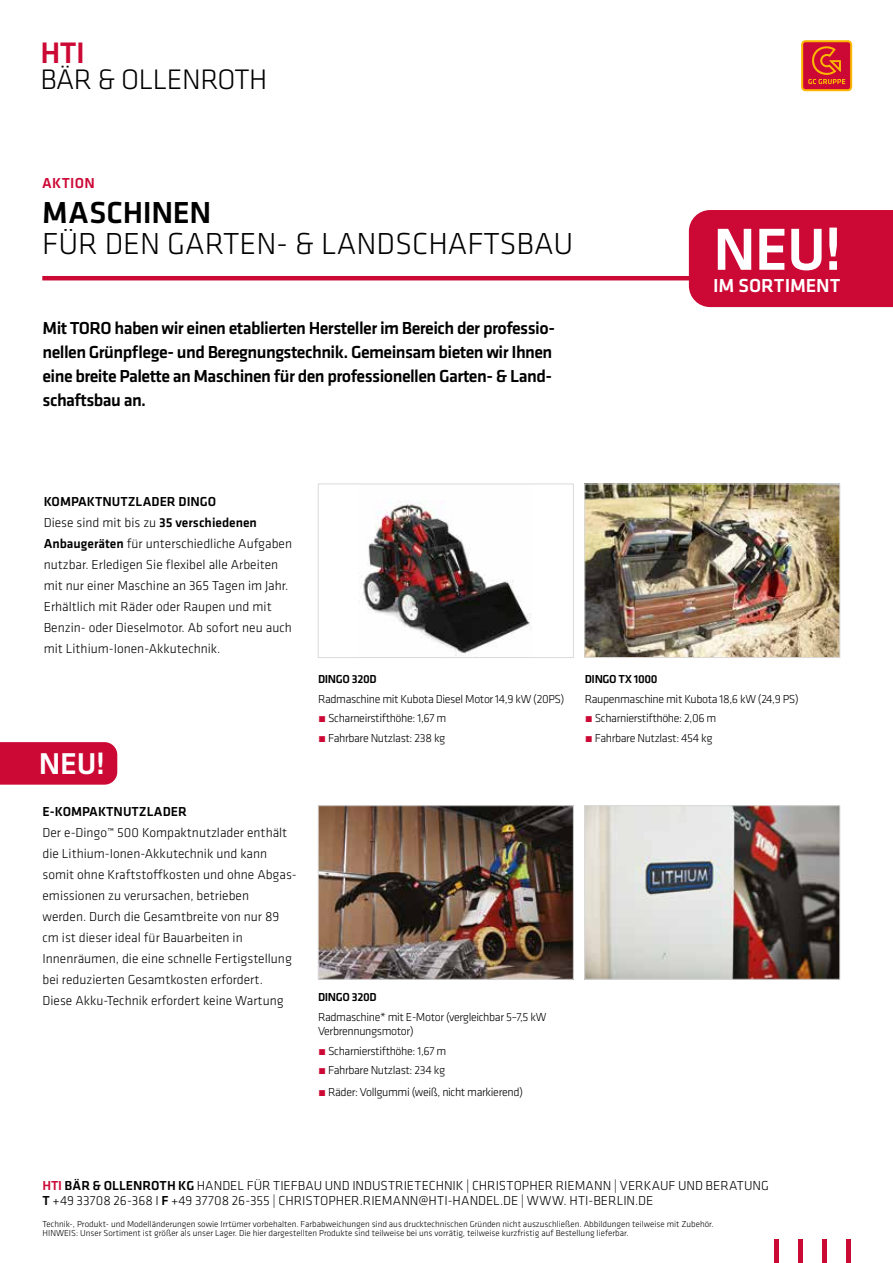
<style>
.page{position:relative;width:893px;height:1263px;background:#fff}
.page>*{position:absolute;margin:0;border:0;box-sizing:border-box;transform-origin:0 0}
.t1{font:500 61.5px "GC Klavika Fein";color:#fff}
.t2{font:300 31.5px "GC Klavika Fein";color:#000}
.t3{font:500 31.5px "GC Klavika Fein";letter-spacing:-.005em;color:#000}
.t4{font:500 31.2px "GC Klavika Fein";color:#fff}
.t5{font:300 29.25px "GC Klavika Fein";letter-spacing:-.015em;color:#000}
.t6{font:500 29.25px "GC Klavika Head";color:#cc0935}
.t7{font:500 19.5px "GC Klavika Fein";letter-spacing:-.005em;color:#fff}
.t8{font:500 18px/24px "GC Klavika Fein";letter-spacing:-.03em;color:#000}
.t9{font:500 15px "GC Klavika Fein";letter-spacing:.02em;color:#cc0935}
.t10{font:300 13.5px/21px "GC Klavika Fein";color:#000}
.t11{font:500 13.5px "GC Klavika Fein";color:#000}
.t12{font:300 12px/14.4px "GC Klavika Fein";letter-spacing:-.03em;color:#000}
.t13{font:500 12px "GC Klavika Fein";letter-spacing:-.03em;color:#000}
.t14{font:300 9px/9px "GC Klavika Fein";color:#000}
.s1{font-weight:500}
.s2{color:#cc0935}
.s3{font-weight:500;color:#cc0935}
</style>
<div class="page">
<hr style="left:42px;top:276px;width:808px;height:4px;background:#cc0935">
<hr style="left:846px;top:1239px;width:4px;height:24px;background:#cc0935">
<div style="left:822px;top:1239px;width:5px;height:24px;background:#cc0935"></div>
<div style="left:798px;top:1239px;width:5px;height:24px;background:#cc0935"></div>
<div style="left:774px;top:1239px;width:5px;height:24px;background:#cc0935"></div>
<svg style="left:801px;top:40px;width:51px;height:51px"></svg>
<div style="left:803px;top:42px;width:47px;height:47px;background:#cc0935;border-radius:3px"></div>
<svg style="left:808px;top:46px;width:37px;height:38px"></svg>
<img style="left:360px;top:501px;width:172px;height:155px">
<div style="left:318px;top:484px;width:256px;height:174px;border:1px solid #dadada"></div>
<img style="left:320px;top:807px;width:252px;height:171px">
<div style="left:318px;top:805px;width:256px;height:175px;border:1px solid #dadada"></div>
<img style="left:586px;top:486px;width:252px;height:170px">
<div style="left:584px;top:484px;width:256px;height:174px;border:1px solid #dadada"></div>
<img style="left:586px;top:807px;width:252px;height:171px">
<div style="left:584px;top:805px;width:256px;height:175px;border:1px solid #dadada"></div>
<div style="left:689px;top:210px;width:204px;height:97px;background:#cc0935"></div>
<div style="left:0;top:742px;width:117px;height:43px;background:#cc0935"></div>
<h3 class="t6" style="left:40px;top:32px;width:46px">HTI</h3>
<h3 class="t5" style="left:40px;top:62px;width:229px">BÄR &amp; OLLENROTH</h3>
<p class="t9" style="left:42px;top:172px;width:54px">AKTION</p>
<h2 class="t3" style="left:42px;top:191px;width:171px">MASCHINEN</h2>
<h2 class="t2" style="left:42px;top:225px;width:532px">FÜR DEN GARTEN- &amp; LANDSCHAFTSBAU</h2>
<h3 class="t8" style="left:43px;top:316px;width:514px">Mit TORO haben wir einen etablierten Hersteller im Bereich der professio&shy;nellen Grünpflege- und Beregnungstechnik. Gemeinsam bieten wir Ihnen eine breite Palette an Maschinen für den professionellen Garten- &amp; Land&shy;schaftsbau an.</h3>
<h1 class="t1" style="left:713px;top:208px;width:130px">NEU!</h1>
<h3 class="t7" style="left:713px;top:273px;width:129px">IM SORTIMENT</h3>
<p class="t10" style="left:44px;top:491px;width:250px"><span class="s1">KOMPAKTNUTZLADER DINGO<br></span>Diese sind mit bis zu <span class="s1">35 verschiedenen Anbaugeräten</span> für unterschiedliche Aufgaben nutzbar. Erledigen Sie flexibel alle Arbeiten mit nur einer Maschine an 365 Tagen im Jahr.<br>Erhältlich mit Räder oder Raupen und mit Benzin- oder Dieselmotor. Ab sofort neu auch mit Lithium-Ionen-Akkutechnik.</p>
<h3 class="t4" style="left:39px;top:743px;width:68px">NEU!</h3>
<p class="t11" style="left:43px;top:803px;width:146px">E-KOMPAKTNUTZLADER</p>
<p class="t10" style="left:43px;top:822px;width:256px">Der e-Dingo™ 500 Kompaktnutzlader enthält die Lithium-Ionen-Akkutechnik und kann somit ohne Kraftstoffkosten und ohne Abgas&shy;emissionen zu verursachen, betrieben<br>werden. Durch die Gesamtbreite von nur 89 cm ist dieser ideal für Bauarbeiten in Innenräumen, die eine schnelle Fertigstellung bei reduzierten Gesamtkosten erfordert.<br>Diese Akku-Technik erfordert keine Wartung</p>
<p class="t13" style="left:318px;top:671px;width:60px">DINGO 320D</p>
<p class="t12" style="left:318px;top:692px;width:248px">Radmaschine mit Kubota Diesel Motor 14,9 kW (20PS)</p>
<p class="t12" style="left:318px;top:711px;width:130px"><span class="s2">•</span> Scharneirstifthöhe: 1,67 m</p>
<p class="t12" style="left:318px;top:731px;width:129px"><span class="s2">•</span> Fahrbare Nutzlast: 238 kg</p>
<p class="t13" style="left:585px;top:671px;width:74px">DINGO TX 1000</p>
<p class="t12" style="left:585px;top:692px;width:216px">Raupenmaschine mit Kubota 18,6 kW (24,9 PS)</p>
<p class="t12" style="left:585px;top:711px;width:133px"><span class="s2">•</span> Scharnierstifthöhe: 2,06 m</p>
<p class="t12" style="left:585px;top:731px;width:129px"><span class="s2">•</span> Fahrbare Nutzlast: 454 kg</p>
<p class="t13" style="left:318px;top:989px;width:60px">DINGO 320D</p>
<p class="t12" style="left:318px;top:1010px;width:230px">Radmaschine* mit E-Motor (vergleichbar 5–7,5 kW<br>Verbrennungsmotor)</p>
<p class="t12" style="left:318px;top:1043px;width:130px"><span class="s2">•</span> Scharnierstifthöhe: 1,67 m</p>
<p class="t12" style="left:318px;top:1063px;width:129px"><span class="s2">•</span> Fahrbare Nutzlast: 234 kg</p>
<p class="t12" style="left:318px;top:1085px;width:206px"><span class="s2">•</span> Räder: Vollgummi (weiß, nicht markierend)</p>
<p class="t10" style="left:43px;top:1177px;width:728px;line-height:15px"><span class="s3">HTI</span> <span class="s1">BÄR &amp; OLLENROTH KG</span> HANDEL FÜR TIEFBAU UND INDUSTRIETECHNIK | CHRISTOPHER RIEMANN | VERKAUF UND BERATUNG<br><span class="s1">T</span> +49 33708 26-368 I <span class="s1">F</span> +49 37708 26-355 | CHRISTOPHER.RIEMANN@HTI-HANDEL.DE | WWW. HTI-BERLIN.DE</p>
<p class="t14" style="left:43px;top:1220px;width:673px">Technik-, Produkt- und Modelländerungen sowie Irrtümer vorbehalten. Farbabweichungen sind aus drucktechnischen Gründen nicht auszuschließen. Abbildungen teilweise mit Zubehör.<br>HINWEIS: Unser Sortiment ist größer als unser Lager. Die hier dargestellten Produkte sind teilweise bei uns vorrätig, teilweise kurzfristig auf Bestellung lieferbar.</p>
</div>
